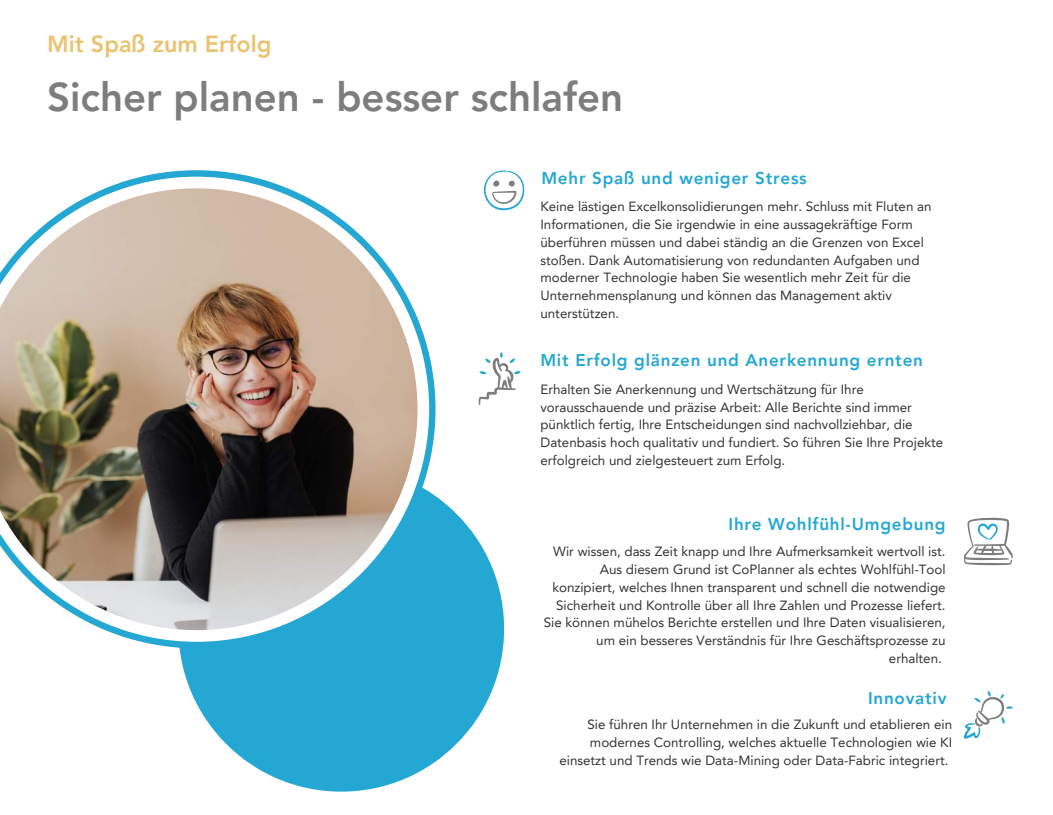
<style>
.page{position:relative;width:1053px;height:815px;background:#fff}
.page>*{position:absolute;margin:0;border:0;box-sizing:border-box;transform-origin:0 0}
.t1{font:800 40.12px "Avenir LT Pro";color:#7e7c7c}
.t2{font:800 23.38px "Avenir LT Pro";color:#e8c370}
.t3{font:800 17px "Avenir LT Pro";letter-spacing:.045em;color:#24a7d3}
.t4{font:13.38px/17.8px "Avenir LT Pro";color:#333}
</style>
<div class="page">
<div style="left:178px;top:466px;width:326px;height:325px;background:#24a7d3;border-radius:50%"></div>
<svg style="left:484px;top:170px;width:40px;height:40px"></svg>
<svg style="left:478px;top:352px;width:42px;height:53px"></svg>
<svg style="left:964px;top:691px;width:48px;height:48px"></svg>
<svg style="left:964px;top:517px;width:48px;height:49px"></svg>
<svg style="left:140px;top:170px;width:295px;height:478px;fill:#24a7d3"></svg>
<svg style="left:105px;top:177px;width:324px;height:465px"></svg>
<img style="left:0;top:188px;width:417px;height:442px">
<h2 class="t2" style="left:47px;top:34px;width:226px">Mit Spaß zum Erfolg</h2>
<h1 class="t1" style="left:47px;top:81px;width:577px">Sicher planen - besser schlafen</h1>
<p class="t3" style="left:541px;top:171px;width:267px">Mehr Spaß und weniger Stress</p>
<p class="t4" style="left:540px;top:199px;width:392px">Keine lästigen Excelkonsolidierungen mehr. Schluss mit Fluten an Informationen, die Sie irgendwie in eine aussagekräftige Form überführen müssen und dabei ständig an die Grenzen von Excel stoßen. Dank Automatisierung von redundanten Aufgaben und moderner Technologie haben Sie wesentlich mehr Zeit für die Unternehmensplanung und können das Management aktiv unterstützen.</p>
<p class="t3" style="left:540px;top:353px;width:384px">Mit Erfolg glänzen und Anerkennung ernten</p>
<p class="t4" style="left:540px;top:381px;width:404px">Erhalten Sie Anerkennung und Wertschätzung für Ihre vorausschauende und präzise Arbeit: Alle Berichte sind immer pünktlich fertig, Ihre Entscheidungen sind nachvollziehbar, die Datenbasis hoch qualitativ und fundiert. So führen Sie Ihre Projekte erfolgreich und zielgesteuert zum Erfolg.</p>
<p class="t3" style="left:728px;top:517px;width:218px">Ihre Wohlfühl-Umgebung</p>
<p class="t4" style="left:543px;top:544px;width:403px;text-align:right">Wir wissen, dass Zeit knapp und Ihre Aufmerksamkeit wertvoll ist.<br>Aus diesem Grund ist CoPlanner als echtes Wohlfühl-Tool konzipiert, welches Ihnen transparent und schnell die notwendige Sicherheit und Kontrolle über all Ihre Zahlen und Prozesse liefert.<br>Sie können mühelos Berichte erstellen und Ihre Daten visualisieren, um ein besseres Verständnis für Ihre Geschäftsprozesse zu erhalten.</p>
<p class="t3" style="left:868px;top:691px;width:80px">Innovativ</p>
<p class="t4" style="left:559px;top:717px;width:394px;text-align:right">Sie führen Ihr Unternehmen in die Zukunft und etablieren ein modernes Controlling, welches aktuelle Technologien wie KI einsetzt und Trends wie Data-Mining oder Data-Fabric integriert.</p>
</div>
